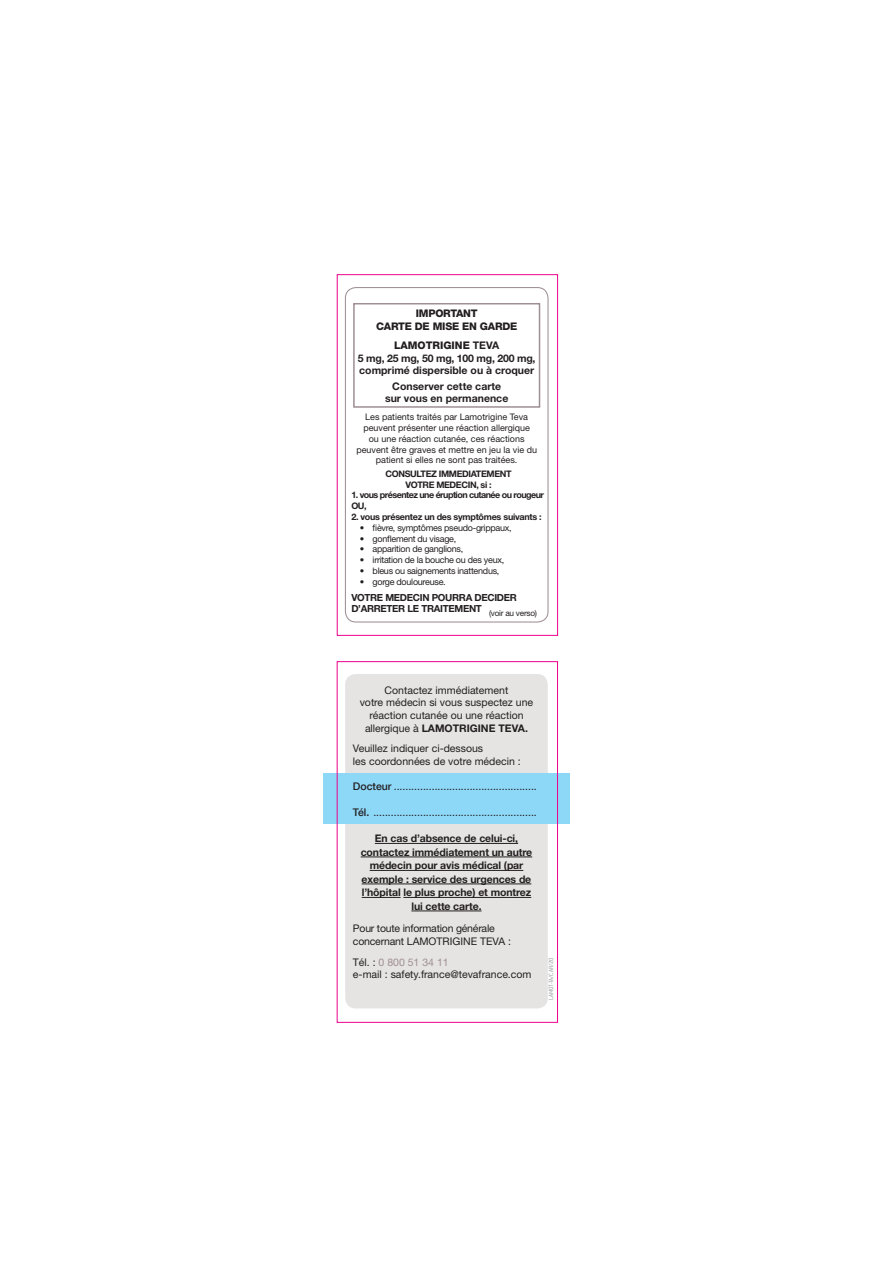
<style>
.page{position:relative;width:893px;height:1263px;background:#fff}
.page>*{position:absolute;margin:0;border:0;box-sizing:border-box;transform-origin:0 0}
.t1{font:10.5px/12.6px "Helvetica Neue";color:#231f20}
.t2{font:700 10.5px/13.5px "Helvetica Neue";letter-spacing:-.01em;color:#231f20;text-align:center}
.t3{font:10.5px/12.6px "Helvetica Neue";letter-spacing:-.02em;color:#231f20}
.t4{font:800 10.5px/12.6px "Helvetica Neue";letter-spacing:-.02em;color:#231f20;text-align:center}
.t5{font:700 9.75px/11.7px "Helvetica Neue";letter-spacing:-.03em;color:#231f20}
.t6{font:9px/10.8px "Helvetica Neue";color:#231f20;text-align:center}
.t7{font:9px "Helvetica Neue";letter-spacing:-.03em;color:#231f20}
.t8{font:700 9px/10.8px "Helvetica Neue";letter-spacing:-.04em;color:#231f20;text-align:center}
.t9{font:700 9px/10.8px "Helvetica Neue";letter-spacing:-.06em;color:#231f20}
.t10{font:300 6.75px "Conduit ITC";letter-spacing:-.015em;color:#939598}
.s1{font-weight:800}
.s2{font-weight:700}
.s3{font-weight:500}
.s4{color:#9e8f95}
</style>
<div class="page">
<div style="left:345px;top:674px;width:203px;height:334px;background:#e6e3e3;border-radius:11px"></div>
<div style="left:345px;top:287px;width:204px;height:335px;border:1px solid #9e8f95;border-radius:11px"></div>
<div style="left:323px;top:774px;width:246px;height:50px;background:#8dd7f7"></div>
<div style="left:353px;top:303px;width:187px;height:105px;border:2px solid #9e8f95"></div>
<hr style="left:375px;top:843px;width:143px;height:1px;background:#231f20">
<hr style="left:361px;top:857px;width:171px;height:1px;background:#231f20">
<hr style="left:370px;top:870px;width:153px;height:1px;background:#231f20">
<hr style="left:362px;top:884px;width:169px;height:1px;background:#231f20">
<hr style="left:362px;top:897px;width:39px;height:1px;background:#231f20">
<hr style="left:403px;top:897px;width:128px;height:1px;background:#231f20">
<hr style="left:411px;top:911px;width:71px;height:1px;background:#231f20">
<div style="left:337px;top:274px;width:221px;height:362px;border:1px solid #ed028c"></div>
<div style="left:337px;top:661px;width:221px;height:362px;border:1px solid #ed028c"></div>
<p class="t4" style="left:376px;top:307px;width:143px">IMPORTANT<br>CARTE DE MISE EN GARDE</p>
<p class="t2" style="left:358px;top:339px;width:179px;line-height:12.6px"><span class="s1">LAMOTRIGINE</span> TEVA<br>5 mg, 25 mg, 50 mg, 100 mg, 200 mg, comprimé dispersible ou à croquer</p>
<p class="t6" style="left:356px;top:411px;width:182px">Les patients traités par Lamotrigine Teva peuvent présenter une réaction allergique<br>ou une réaction cutanée, ces réactions peuvent être graves et mettre en jeu la vie du patient si elles ne sont pas traitées.</p>
<p class="t8" style="left:386px;top:468px;width:128px">CONSULTEZ IMMEDIATEMENT<br>VOTRE MEDECIN, si :</p>
<p class="t9" style="left:351px;top:489px;width:194px">1. vous présentez une éruption cutanée ou rougeur<br>OU,</p>
<p class="t8" style="left:351px;top:511px;width:192px">2. vous présentez un des symptômes suivants :</p>
<p class="t7" style="left:360px;top:522px;width:153px">• fièvre, symptômes pseudo-grippaux,</p>
<p class="t7" style="left:360px;top:533px;width:98px">• gonflement du visage,</p>
<p class="t7" style="left:360px;top:544px;width:105px">• apparition de ganglions,</p>
<p class="t7" style="left:360px;top:554px;width:146px">• irritation de la bouche ou des yeux,</p>
<p class="t7" style="left:360px;top:565px;width:141px">• bleus ou saignements inattendus,</p>
<p class="t7" style="left:360px;top:576px;width:87px">• gorge douloureuse.</p>
<p class="t5" style="left:351px;top:591px;width:187px">VOTRE MEDECIN POURRA DECIDER<br>D’ARRETER LE TRAITEMENT <sub>(voir</sub> <sub>au</sub> <sub>verso)</sub></p>
<p class="t2" style="left:385px;top:380px;width:125px;line-height:12.6px">Conserver cette carte sur vous en permanence</p>
<p class="t1" style="left:360px;top:684px;width:175px;text-align:center">Contactez immédiatement<br>votre médecin si vous suspectez une réaction cutanée ou une réaction allergique à <span class="s2">LAMOTRIGINE TEVA.</span></p>
<p class="t1" style="left:353px;top:742px;width:169px">Veuillez indiquer ci-dessous<br>les coordonnées de votre médecin :</p>
<p class="t1" style="left:353px;top:780px;width:185px"><span class="s3">Docteur</span> .................................................</p>
<p class="t1" style="left:353px;top:805px;width:185px"><span class="s3">Tél.</span> ........................................................</p>
<p class="t2" style="left:361px;top:832px;width:173px">En cas d’absence de celui-ci, contactez immédiatement un autre médecin pour avis médical (par exemple : service des urgences de l’hôpital le plus proche) et montrez lui cette carte.</p>
<p class="t3" style="left:353px;top:922px;width:160px">Pour toute information générale concernant LAMOTRIGINE TEVA :</p>
<p class="t1" style="left:353px;top:956px;width:180px">Tél. : <span class="s4">0 800 51 34 11<br></span>e-mail : safety.france@tevafrance.com</p>
<p class="t10" style="left:547px;top:1000px;width:45px;rotate:-90deg">LAMOT-TA/CAR/20</p>
</div>
